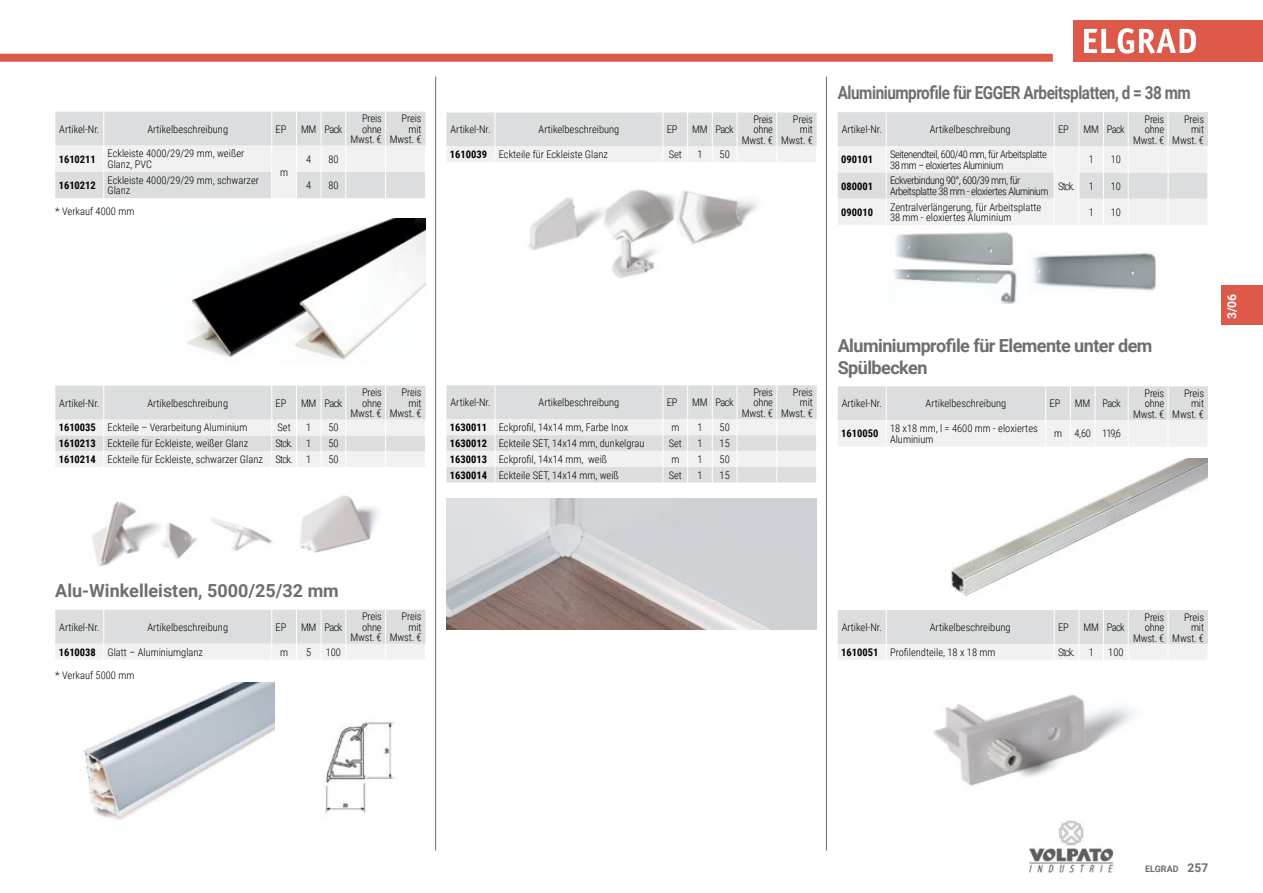
<style>
.page{position:relative;width:1263px;height:893px;background:#fff}
.page>*{position:absolute;margin:0;border:0;box-sizing:border-box;transform-origin:0 0}
.t1{font:700 18px "Roboto";letter-spacing:-.03em;color:#6d6e71;scale:.85 1}
.t2{font:700 18px/21.6px "Roboto";letter-spacing:-.03em;color:#6d6e71}
.t3{font:700 18px "Roboto";color:#6d6e71}
.t4{font:700 12.15px "Roboto";color:#fff}
.t5{font:300 10.5px/10.5px "Roboto Condensed";color:#000;text-align:right}
.t6{font:300 10.5px/10.5px "Roboto Condensed";letter-spacing:-.04em;color:#000}
.t7{font:300 10.5px/10.5px "Roboto Condensed";letter-spacing:-.02em;color:#000;text-align:right}
.t8{font:700 10.5px "Roboto Condensed";color:#000}
.t9{font:700 9px "Roboto";color:#6d6e71}
.s1{font-weight:700}
.s2{font-size:12px}
</style>
<div class="page">
<svg style="left:55px;top:112px;width:371px;height:86px"></svg>
<img style="left:187px;top:219px;width:238px;height:141px">
<svg style="left:55px;top:386px;width:371px;height:81px"></svg>
<img style="left:92px;top:495px;width:287px;height:71px">
<svg style="left:446px;top:112px;width:371px;height:50px"></svg>
<img style="left:528px;top:189px;width:230px;height:90px">
<svg style="left:446px;top:385px;width:371px;height:97px"></svg>
<img style="left:446px;top:499px;width:370px;height:131px">
<svg style="left:838px;top:112px;width:370px;height:113px"></svg>
<img style="left:895px;top:232px;width:119px;height:32px">
<img style="left:894px;top:269px;width:123px;height:34px">
<svg style="left:838px;top:386px;width:370px;height:60px"></svg>
<img style="left:950px;top:459px;width:257px;height:138px">
<img style="left:1029px;top:820px;width:85px;height:53px">
<svg style="left:838px;top:610px;width:370px;height:50px"></svg>
<img style="left:933px;top:694px;width:202px;height:92px">
<img style="left:1032px;top:253px;width:124px;height:38px">
<svg style="left:55px;top:610px;width:371px;height:49px"></svg>
<img style="left:83px;top:682px;width:191px;height:138px">
<img style="left:325px;top:722px;width:69px;height:91px">
<div style="left:0;top:54px;width:1053px;height:8px;background:#dd5949"></div>
<div style="left:1073px;top:20px;width:190px;height:42px;background:#dd5949"></div>
<svg style="left:1084px;top:28px;width:112px;height:26px"></svg>
<hr style="left:435px;top:77px;width:1px;height:773px;background:#6d6e71">
<hr style="left:826px;top:77px;width:1px;height:773px;background:#6d6e71">
<div style="left:1222px;top:285px;width:41px;height:40px;background:#dd5949"></div>
<p class="t5" style="left:59px;top:123px;width:42px">Artikel-Nr.</p>
<p class="t5" style="left:147px;top:123px;width:82px">Artikelbeschreibung</p>
<p class="t5" style="left:276px;top:123px;width:12px">EP</p>
<p class="t5" style="left:301px;top:123px;width:43px">MM Pack</p>
<p class="t7" style="left:351px;top:113px;width:33px">Preis ohne<br>Mwst. €</p>
<p class="t5" style="left:390px;top:113px;width:33px">Preis mit<br>Mwst. €</p>
<p class="t8" style="left:59px;top:152px;width:39px">1610211</p>
<p class="t5" style="left:108px;top:148px;width:138px;text-align:left">Eckleiste 4000/29/29 mm, weißer<br>Glanz, PVC</p>
<p class="t5" style="left:280px;top:166px;width:10px">m</p>
<p class="t5" style="left:306px;top:153px;width:7px">4</p>
<p class="t5" style="left:328px;top:153px;width:12px">80</p>
<p class="t8" style="left:59px;top:178px;width:39px">1610212</p>
<p class="t5" style="left:108px;top:174px;width:153px;text-align:left">Eckleiste 4000/29/29 mm, schwarzer<br>Glanz</p>
<p class="t5" style="left:306px;top:180px;width:7px">4</p>
<p class="t5" style="left:328px;top:180px;width:12px">80</p>
<p class="t5" style="left:55px;top:206px;width:81px">* Verkauf 4000 mm</p>
<p class="t5" style="left:59px;top:397px;width:42px">Artikel-Nr.</p>
<p class="t5" style="left:147px;top:397px;width:82px">Artikelbeschreibung</p>
<p class="t5" style="left:276px;top:397px;width:12px">EP</p>
<p class="t5" style="left:301px;top:397px;width:43px">MM Pack</p>
<p class="t7" style="left:351px;top:387px;width:33px">Preis ohne<br>Mwst. €</p>
<p class="t5" style="left:390px;top:387px;width:33px">Preis mit<br>Mwst. €</p>
<p class="t5" style="left:59px;top:422px;width:190px"><span class="s1">1610035</span> Eckteile – Verarbeitung Aluminium</p>
<p class="t5" style="left:277px;top:422px;width:15px">Set</p>
<p class="t5" style="left:306px;top:422px;width:7px">1</p>
<p class="t5" style="left:328px;top:422px;width:12px">50</p>
<p class="t5" style="left:59px;top:438px;width:191px"><span class="s1">1610213</span> Eckteile für Eckleiste, weißer Glanz</p>
<p class="t5" style="left:276px;top:438px;width:18px">Stck.</p>
<p class="t5" style="left:306px;top:438px;width:7px">1</p>
<p class="t5" style="left:328px;top:438px;width:12px">50</p>
<p class="t5" style="left:59px;top:454px;width:235px"><span class="s1">1610214</span> Eckteile für Eckleiste, schwarzer Glanz Stck.</p>
<p class="t5" style="left:306px;top:454px;width:7px">1</p>
<p class="t5" style="left:328px;top:454px;width:12px">50</p>
<p class="t5" style="left:450px;top:124px;width:42px">Artikel-Nr.</p>
<p class="t5" style="left:539px;top:124px;width:82px">Artikelbeschreibung</p>
<p class="t5" style="left:667px;top:124px;width:12px">EP</p>
<p class="t5" style="left:692px;top:124px;width:43px">MM Pack</p>
<p class="t7" style="left:742px;top:114px;width:33px">Preis ohne<br>Mwst. €</p>
<p class="t5" style="left:781px;top:114px;width:33px">Preis mit<br>Mwst. €</p>
<p class="t5" style="left:450px;top:149px;width:159px"><span class="s1">1610039</span> Eckteile für Eckleiste Glanz</p>
<p class="t5" style="left:669px;top:149px;width:15px">Set</p>
<p class="t5" style="left:697px;top:149px;width:7px">1</p>
<p class="t5" style="left:719px;top:149px;width:12px">50</p>
<h1 class="t1" style="left:838px;top:80px;width:417px">Aluminiumprofile für EGGER Arbeitsplatten, d = 38 mm</h1>
<p class="t5" style="left:842px;top:124px;width:42px">Artikel-Nr.</p>
<p class="t5" style="left:930px;top:124px;width:82px">Artikelbeschreibung</p>
<p class="t5" style="left:1058px;top:124px;width:12px">EP</p>
<p class="t5" style="left:1083px;top:124px;width:43px">MM Pack</p>
<p class="t7" style="left:1133px;top:113px;width:33px">Preis ohne<br>Mwst. €</p>
<p class="t5" style="left:1172px;top:113px;width:33px">Preis mit<br>Mwst. €</p>
<p class="t8" style="left:841px;top:152px;width:33px">090101</p>
<p class="t6" style="left:890px;top:149px;width:158px">Seitenendteil, 600/40 mm, für Arbeitsplatte<br>38 mm – eloxiertes Aluminium</p>
<p class="t5" style="left:1058px;top:180px;width:18px">Stck.</p>
<p class="t5" style="left:1089px;top:154px;width:7px">1</p>
<p class="t5" style="left:1111px;top:154px;width:12px">10</p>
<p class="t8" style="left:841px;top:178px;width:33px">080001</p>
<p class="t6" style="left:890px;top:175px;width:160px">Eckverbindung 90°, 600/39 mm, für<br>Arbeitsplatte 38 mm - eloxiertes Aluminium</p>
<p class="t5" style="left:1089px;top:180px;width:7px">1</p>
<p class="t5" style="left:1111px;top:180px;width:12px">10</p>
<p class="t8" style="left:841px;top:205px;width:33px">090010</p>
<p class="t5" style="left:890px;top:201px;width:153px;text-align:left">Zentralverlängerung, für Arbeitsplatte<br>38 mm - eloxiertes Aluminium</p>
<p class="t5" style="left:1089px;top:206px;width:7px">1</p>
<p class="t5" style="left:1111px;top:206px;width:12px">10</p>
<p class="t5" style="left:450px;top:397px;width:42px">Artikel-Nr.</p>
<p class="t5" style="left:539px;top:397px;width:82px">Artikelbeschreibung</p>
<p class="t5" style="left:667px;top:397px;width:12px">EP</p>
<p class="t5" style="left:692px;top:397px;width:43px">MM Pack</p>
<p class="t7" style="left:742px;top:386px;width:33px">Preis ohne<br>Mwst. €</p>
<p class="t5" style="left:781px;top:386px;width:33px">Preis mit<br>Mwst. €</p>
<p class="t5" style="left:450px;top:422px;width:180px"><span class="s1">1630011</span> Eckprofil, 14x14 mm, Farbe Inox</p>
<p class="t5" style="left:671px;top:422px;width:10px">m</p>
<p class="t5" style="left:697px;top:422px;width:7px">1</p>
<p class="t5" style="left:719px;top:422px;width:12px">50</p>
<p class="t5" style="left:450px;top:438px;width:196px"><span class="s1">1630012</span> Eckteile SET, 14x14 mm, dunkelgrau</p>
<p class="t5" style="left:669px;top:438px;width:15px">Set</p>
<p class="t5" style="left:697px;top:438px;width:7px">1</p>
<p class="t5" style="left:719px;top:438px;width:12px">15</p>
<p class="t5" style="left:450px;top:453px;width:159px"><span class="s1">1630013</span> Eckprofil, 14x14 mm, weiß</p>
<p class="t5" style="left:671px;top:453px;width:10px">m</p>
<p class="t5" style="left:697px;top:453px;width:7px">1</p>
<p class="t5" style="left:719px;top:453px;width:12px">50</p>
<p class="t5" style="left:450px;top:469px;width:171px"><span class="s1">1630014</span> Eckteile SET, 14x14 mm, weiß</p>
<p class="t5" style="left:669px;top:469px;width:15px">Set</p>
<p class="t5" style="left:697px;top:469px;width:7px">1</p>
<p class="t5" style="left:719px;top:469px;width:12px">15</p>
<h1 class="t2" style="left:838px;top:334px;width:316px">Aluminiumprofile für Elemente unter dem<br>Spülbecken</h1>
<p class="t5" style="left:842px;top:398px;width:42px">Artikel-Nr.</p>
<p class="t5" style="left:925px;top:398px;width:82px">Artikelbeschreibung</p>
<p class="t5" style="left:1049px;top:398px;width:12px">EP</p>
<p class="t5" style="left:1075px;top:398px;width:47px">MM Pack</p>
<p class="t7" style="left:1133px;top:387px;width:33px">Preis ohne<br>Mwst. €</p>
<p class="t5" style="left:1172px;top:387px;width:33px">Preis mit<br>Mwst. €</p>
<p class="t8" style="left:841px;top:426px;width:39px">1610050</p>
<p class="t5" style="left:890px;top:423px;width:149px;text-align:left">18 x18 mm, l = 4600 mm - eloxiertes<br>Aluminium</p>
<p class="t5" style="left:1054px;top:428px;width:68px">m 4,60 119,6</p>
<p class="t4" style="left:1223px;top:319px;width:27px;rotate:-90deg">3/06</p>
<h1 class="t3" style="left:55px;top:578px;width:285px">Alu-Winkelleisten, 5000/25/32 mm</h1>
<p class="t5" style="left:59px;top:621px;width:42px">Artikel-Nr.</p>
<p class="t5" style="left:147px;top:621px;width:82px">Artikelbeschreibung</p>
<p class="t5" style="left:276px;top:621px;width:12px">EP</p>
<p class="t5" style="left:301px;top:621px;width:43px">MM Pack</p>
<p class="t7" style="left:351px;top:611px;width:33px">Preis ohne<br>Mwst. €</p>
<p class="t5" style="left:390px;top:611px;width:33px">Preis mit<br>Mwst. €</p>
<p class="t5" style="left:59px;top:646px;width:146px"><span class="s1">1610038</span> Glatt – Aluminiumglanz</p>
<p class="t5" style="left:280px;top:646px;width:10px">m</p>
<p class="t5" style="left:306px;top:646px;width:7px">5</p>
<p class="t5" style="left:326px;top:646px;width:17px">100</p>
<p class="t5" style="left:55px;top:669px;width:81px">* Verkauf 5000 mm</p>
<p class="t5" style="left:842px;top:622px;width:42px">Artikel-Nr.</p>
<p class="t5" style="left:930px;top:622px;width:82px">Artikelbeschreibung</p>
<p class="t5" style="left:1058px;top:622px;width:12px">EP</p>
<p class="t5" style="left:1083px;top:622px;width:43px">MM Pack</p>
<p class="t7" style="left:1133px;top:611px;width:33px">Preis ohne<br>Mwst. €</p>
<p class="t5" style="left:1172px;top:611px;width:33px">Preis mit<br>Mwst. €</p>
<p class="t5" style="left:841px;top:647px;width:156px"><span class="s1">1610051</span> Profilendteile, 18 x 18 mm</p>
<p class="t5" style="left:1058px;top:647px;width:18px">Stck.</p>
<p class="t5" style="left:1089px;top:647px;width:7px">1</p>
<p class="t5" style="left:1108px;top:647px;width:17px">100</p>
<p class="t9" style="left:1145px;top:862px;width:65px">ELGRAD <span class="s2">257</span></p>
</div>
